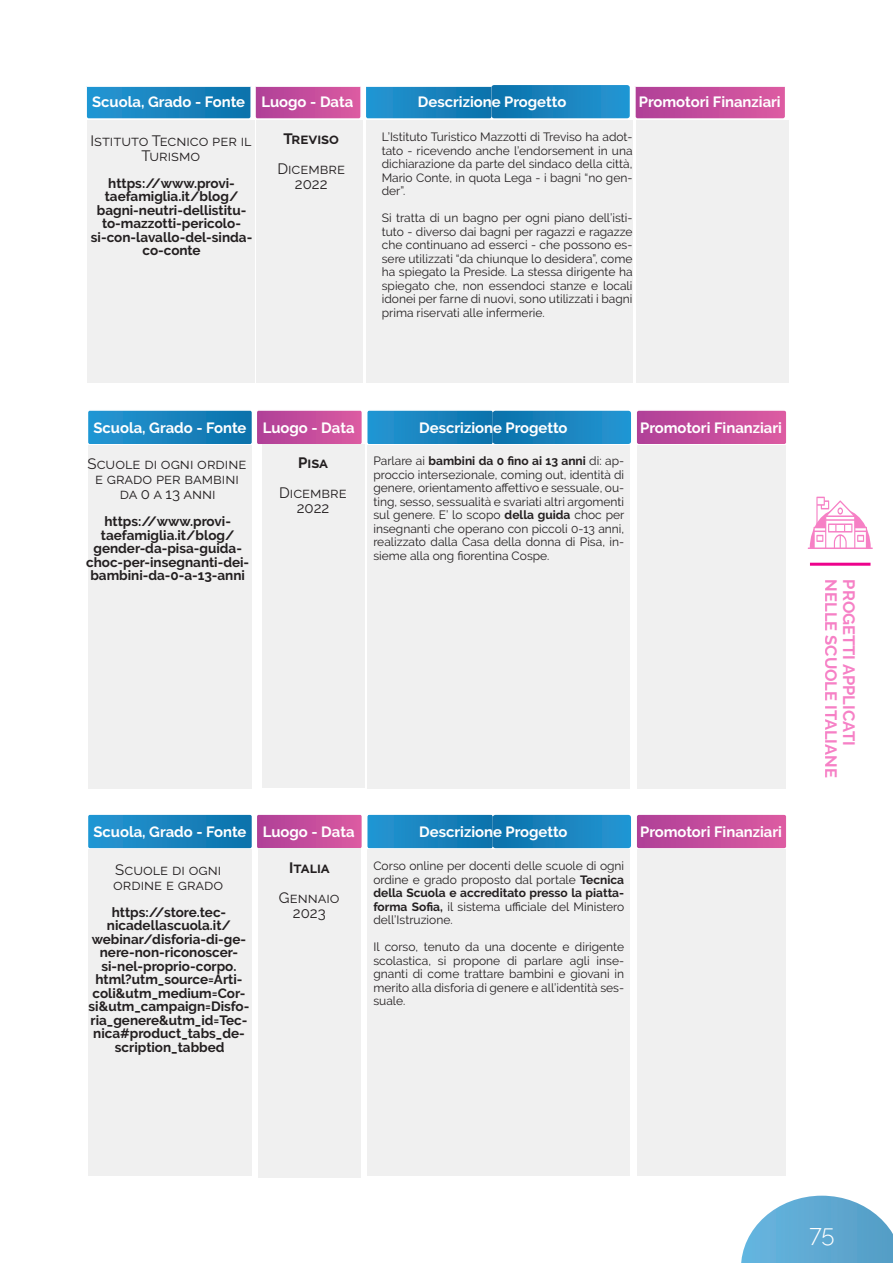
<style>
.page{position:relative;width:893px;height:1263px;background:#fff}
.page>*{position:absolute;margin:0;border:0;box-sizing:border-box;transform-origin:0 0}
.t1{font:300 24px "Raleway";color:#fff}
.t2{font:700 16.5px "Raleway";color:#ed028c}
.t3{font:15px/15px "Raleway";color:#231f20;text-align:center}
.t4{font:700 15px "Raleway";color:#231f20}
.t5{font:700 14.85px "Raleway";color:#fff}
.t6{font:700 13.5px/13.5px "Raleway";color:#231f20;text-align:center}
.t7{font:12px/13.5px "Raleway";color:#231f20;text-align:justify}
.s1{font-weight:700}
</style>
<div class="page">
<svg style="left:741px;top:1196px;width:152px;height:67px"></svg>
<hr style="left:810px;top:563px;width:60px;height:3px;background:#ed028c">
<svg style="left:808px;top:497px;width:65px;height:52px"></svg>
<svg style="left:86px;top:85px;width:699px;height:34px;background:#667cb9"></svg>
<div style="left:87px;top:120px;width:163px;height:262px;background:#f0f0f0"></div>
<div style="left:366px;top:120px;width:129px;height:262px;background:#f0f0f0"></div>
<div style="left:256px;top:120px;width:103px;height:262px;background:#f0f0f0"></div>
<div style="left:636px;top:120px;width:148px;height:262px;background:#f0f0f0"></div>
<div style="left:88px;top:445px;width:164px;height:344px;background:#f0f0f0"></div>
<div style="left:368px;top:445px;width:128px;height:344px;background:#f0f0f0"></div>
<div style="left:488px;top:445px;width:142px;height:344px;background:#f0f0f0"></div>
<div style="left:262px;top:444px;width:103px;height:344px;background:#f0f0f0"></div>
<svg style="left:88px;top:410px;width:699px;height:36px;background:#687db9"></svg>
<div style="left:637px;top:446px;width:148px;height:343px;background:#f0f0f0"></div>
<div style="left:88px;top:850px;width:164px;height:326px;background:#f0f0f0"></div>
<div style="left:368px;top:850px;width:128px;height:326px;background:#f0f0f0"></div>
<div style="left:488px;top:850px;width:142px;height:326px;background:#f0f0f0"></div>
<svg style="left:88px;top:814px;width:699px;height:36px;background:#677cb9"></svg>
<div style="left:637px;top:850px;width:148px;height:326px;background:#f0f0f0"></div>
<div style="left:258px;top:848px;width:103px;height:330px;background:#f0f0f0"></div>
<div style="left:91px;top:120px;width:163px;height:263px;background:#f0f0f0"></div>
<div style="left:370px;top:120px;width:129px;height:263px;background:#f0f0f0"></div>
<div style="left:491px;top:120px;width:141px;height:263px;background:#f0f0f0"></div>
<div style="left:260px;top:120px;width:103px;height:263px;background:#f0f0f0"></div>
<div style="left:640px;top:120px;width:148px;height:263px;background:#f0f0f0"></div>
<p class="t5" style="left:92px;top:93px;width:263px">Scuola, Grado - Fonte Luogo - Data</p>
<p class="t5" style="left:418px;top:93px;width:150px">Descrizione Progetto</p>
<p class="t5" style="left:639px;top:93px;width:143px">Promotori Finanziari</p>
<p class="t3" style="left:90px;top:133px;width:163px">Istituto Tecnico per il<br>Turismo</p>
<p class="t6" style="left:91px;top:176px;width:163px">https://www.provi&shy;taefamiglia.it/blog/ bagni-neutri-dellistitu&shy;to-mazzotti-pericolo&shy;si-con-lavallo-del-sinda&shy;co-conte</p>
<p class="t4" style="left:284px;top:130px;width:57px">Treviso</p>
<p class="t3" style="left:277px;top:161px;width:69px">Dicembre<br>2022</p>
<p class="t7" style="left:382px;top:130px;width:252px">L’Istituto Turistico Mazzotti di Treviso ha adot&shy;tato - ricevendo anche l’endorsement in una dichiarazione da parte del sindaco della città, Mario Conte, in quota Lega - i bagni “no gen&shy;der”.</p>
<p class="t7" style="left:382px;top:211px;width:252px">Si tratta di un bagno per ogni piano dell’isti&shy;tuto - diverso dai bagni per ragazzi e ragazze che continuano ad esserci - che possono es&shy;sere utilizzati “da chiunque lo desidera”, come ha spiegato la Preside. La stessa dirigente ha spiegato che, non essendoci stanze e locali idonei per farne di nuovi, sono utilizzati i bagni prima riservati alle infermerie.</p>
<p class="t5" style="left:93px;top:419px;width:263px">Scuola, Grado - Fonte Luogo - Data</p>
<p class="t5" style="left:419px;top:419px;width:150px">Descrizione Progetto</p>
<p class="t5" style="left:640px;top:419px;width:143px">Promotori Finanziari</p>
<p class="t3" style="left:88px;top:456px;width:160px">Scuole di ogni ordine e grado per bambini da 0 a 13 anni</p>
<p class="t6" style="left:86px;top:515px;width:165px">https://www.provi&shy;taefamiglia.it/blog/ gender-da-pisa-guida&shy;choc-per-insegnanti-dei&shy;bambini-da-0-a-13-anni</p>
<p class="t4" style="left:298px;top:454px;width:31px">Pisa</p>
<p class="t3" style="left:279px;top:485px;width:69px">Dicembre<br>2022</p>
<p class="t7" style="left:373px;top:454px;width:253px">Parlare ai <span class="s1">bambini da 0 fino ai 13 anni</span> di: ap&shy;proccio intersezionale, coming out, identità di genere, orientamento affettivo e sessuale, ou&shy;ting, sesso, sessualità e svariati altri argomenti sul genere. E’ lo scopo <span class="s1">della guida</span> choc per insegnanti che operano con piccoli 0-13 anni, realizzato dalla Casa della donna di Pisa, in&shy;sieme alla ong fiorentina Cospe.</p>
<p class="t5" style="left:93px;top:823px;width:263px">Scuola, Grado - Fonte Luogo - Data</p>
<p class="t5" style="left:419px;top:823px;width:150px">Descrizione Progetto</p>
<p class="t5" style="left:640px;top:823px;width:143px">Promotori Finanziari</p>
<p class="t3" style="left:113px;top:862px;width:112px;text-align:left">Scuole di ogni ordine e grado</p>
<p class="t6" style="left:89px;top:905px;width:162px">https://store.tec&shy;nicadellascuola.it/ webinar/disforia-di-ge&shy;nere-non-riconoscer&shy;si-nel-proprio-corpo. html?utm_source=Arti&shy;coli&amp;utm_medium=Cor&shy;si&amp;utm_campaign=Disfo&shy;ria_genere&amp;utm_id=Tec&shy;nica#product_tabs_de&shy;scription_tabbed</p>
<p class="t4" style="left:289px;top:859px;width:42px">Italia</p>
<p class="t3" style="left:279px;top:890px;width:62px">Gennaio<br>2023</p>
<p class="t7" style="left:373px;top:859px;width:252px">Corso online per docenti delle scuole di ogni ordine e grado proposto dal portale <span class="s1">Tecnica della Scuola e accreditato presso la piatta&shy;forma Sofia,</span> il sistema ufficiale del Ministero dell’Istruzione.</p>
<p class="t7" style="left:373px;top:940px;width:252px">Il corso, tenuto da una docente e dirigente scolastica, si propone di parlare agli inse&shy;gnanti di come trattare bambini e giovani in merito alla disforia di genere e all’identità ses&shy;suale.</p>
<h2 class="t2" style="left:840px;top:579px;width:200px;rotate:90deg">NELLE SCUOLE ITALIANE</h2>
<h2 class="t2" style="left:858px;top:579px;width:168px;rotate:90deg">PROGETTI APPLICATI</h2>
<h1 class="t1" style="left:809px;top:1219px;width:27px">75</h1>
</div>
